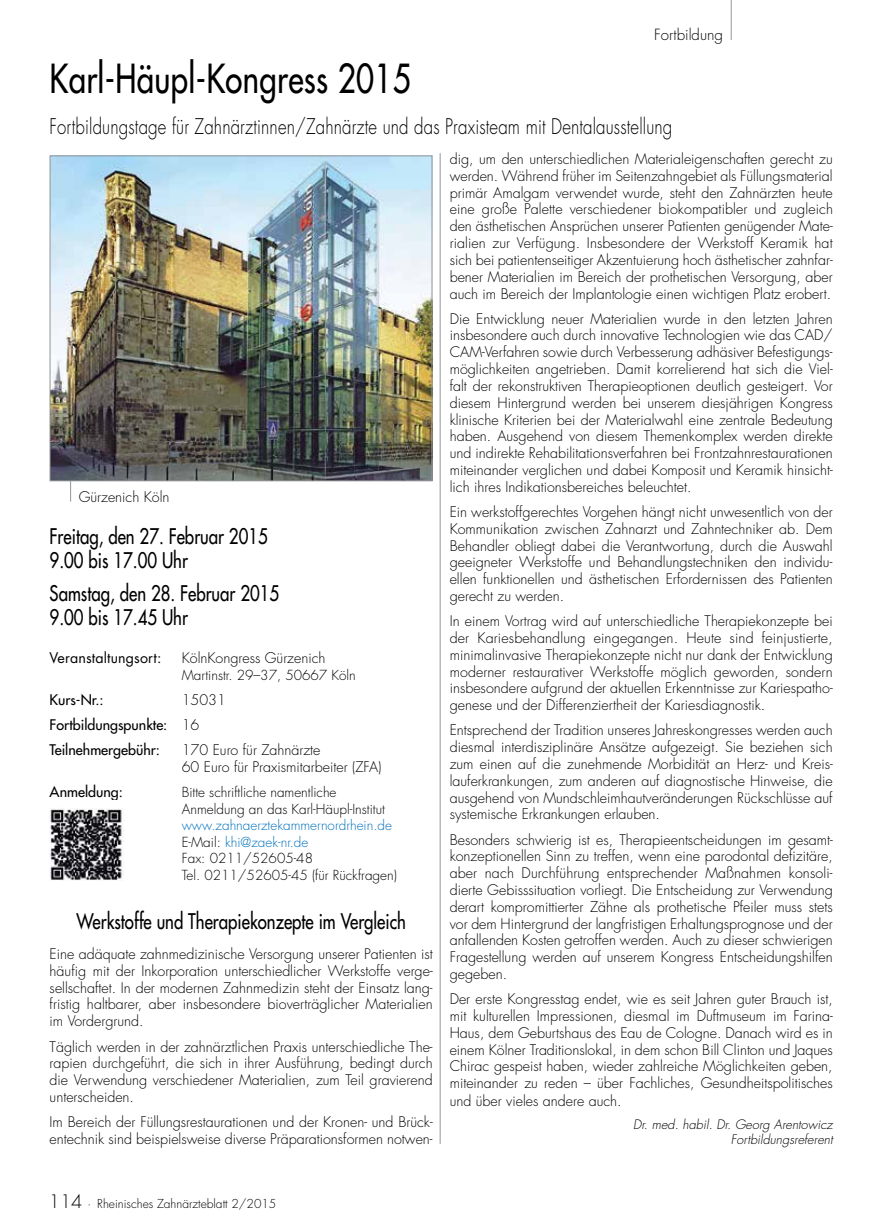
<style>
.page{position:relative;width:881px;height:1229px;background:#fff}
.page>*{position:absolute;margin:0;border:0;box-sizing:border-box;transform-origin:0 0}
.t1{font:500 39px "Futura CE";letter-spacing:.01em;color:#000;scale:.8 1}
.t2{font:500 21px/24px "Futura CE";color:#000;scale:.8 1}
.t3{font:300 21px "Futura LT";letter-spacing:.01em;color:#000;scale:.8 1}
.t4{font:300 15px "Futura LT";color:#000}
.t5{font:300 14.25px/16.8px "Futura LT";color:#000;text-align:justify}
.t6{font:500 14.25px/25px "Futura";color:#000}
.t7{font:300 14.25px/16.5px "Futura";color:#000}
.t8{font:14.25px "Futura LT";letter-spacing:.01em;color:#000}
.t9{font:300 13.5px/16.5px "Futura LT";color:#000}
.t10{font:italic 300 12.75px/15px "Futura LT";color:#000;text-align:right}
.t11{font:300 12px "Futura LT";color:#000}
.s1{font-family:"Futura LT";font-weight:300}
.s2{font-family:"Futura LT"}
.s3{color:#0072bc}
.s4{font-size:18px}
</style>
<div class="page">
<svg style="left:70px;top:481px;width:1px;height:21px"></svg>
<img style="left:52px;top:158px;width:378px;height:321px">
<div style="left:50px;top:156px;width:382px;height:325px;border:1px solid #939598"></div>
<hr style="left:439px;top:153px;width:1px;height:991px;background:#939598">
<img style="left:50px;top:808px;width:74px;height:73px">
<hr style="left:730px;top:0;width:1px;height:40px;background:#939598">
<p class="t4" style="left:654px;top:25px;width:70px">Fortbildung</p>
<p class="t1" style="left:50px;top:51px;width:453px">Karl-Häupl-Kongress 2015</p>
<p class="t3" style="left:50px;top:113px;width:779px">Fortbildungstage für Zahnärztinnen/Zahnärzte und das Praxisteam mit Dentalausstellung</p>
<p class="t5" style="left:79px;top:488px;width:92px">Gürzenich Köln</p>
<p class="t2" style="left:50px;top:524px;width:274px">Freitag, den 27. Februar 2015<br>9.00 bis 17.00 Uhr</p>
<p class="t2" style="left:50px;top:580px;width:288px">Samstag, den 28. Februar 2015<br>9.00 bis 17.45 Uhr</p>
<p class="t8" style="left:50px;top:648px;width:113px">Veranstaltungsort:</p>
<p class="t5" style="left:182px;top:649px;width:145px">KölnKongress Gürzenich</p>
<p class="t9" style="left:182px;top:667px;width:175px">Martinstr. 29–37, 50667 Köln</p>
<p class="t6" style="left:50px;top:687px;width:56px">Kurs-Nr.:</p>
<p class="t6" style="left:50px;top:687px;width:178px;text-indent:132px"><span class="s1">15031<br></span>Fortbildungspunkte: <span class="s1">16<br></span>Teilnehmergebühr:</p>
<p class="t7" style="left:182px;top:742px;width:201px"><span class="s2">170 Euro für Zahnärzte<br></span>60 Euro für Praxismitarbeiter (ZFA)</p>
<p class="t6" style="left:50px;top:779px;width:75px">Anmeldung:</p>
<p class="t9" style="left:182px;top:784px;width:217px">Bitte schriftliche namentliche<br>Anmeldung an das Karl-Häupl-Institut <span class="s3">www.zahnaerztekammernordrhein.de<br></span>E-Mail: <span class="s3">khi@zaek-nr.de<br></span>Fax: 0211/52605-48<br>Tel. 0211/52605-45 (für Rückfragen)</p>
<p class="t2" style="left:76px;top:909px;width:413px">Werkstoffe und Therapiekonzepte im Vergleich</p>
<p class="t5" style="left:50px;top:946px;width:384px">Eine adäquate zahnmedizinische Versorgung unserer Patienten ist häufig mit der Inkorporation unterschiedlicher Werkstoffe verge&shy;sellschaftet. In der modernen Zahnmedizin steht der Einsatz lang&shy;fristig haltbarer, aber insbesondere bioverträglicher Materialien im Vordergrund.</p>
<p class="t5" style="left:50px;top:1038px;width:384px">Täglich werden in der zahnärztlichen Praxis unterschiedliche The&shy;rapien durchgeführt, die sich in ihrer Ausführung, bedingt durch die Verwendung verschiedener Materialien, zum Teil gravierend unterscheiden.</p>
<p class="t5" style="left:50px;top:1114px;width:384px">Im Bereich der Füllungsrestaurationen und der Kronen- und Brück&shy;entechnik sind beispielsweise diverse Präparationsformen notwen-</p>
<p class="t5" style="left:449px;top:151px;width:384px">dig, um den unterschiedlichen Materialeigenschaften gerecht zu werden. Während früher im Seitenzahngebiet als Füllungsmaterial primär Amalgam verwendet wurde, steht den Zahnärzten heute eine große Palette verschiedener biokompatibler und zugleich den ästhetischen Ansprüchen unserer Patienten genügender Mate&shy;rialien zur Verfügung. Insbesondere der Werkstoff Keramik hat sich bei patientenseitiger Akzentuierung hoch ästhetischer zahnfar&shy;bener Materialien im Bereich der prothetischen Versorgung, aber auch im Bereich der Implantologie einen wichtigen Platz erobert.</p>
<p class="t5" style="left:449px;top:310px;width:384px">Die Entwicklung neuer Materialien wurde in den letzten Jahren insbesondere auch durch innovative Technologien wie das CAD/ CAM-Verfahren sowie durch Verbesserung adhäsiver Befestigungs&shy;möglichkeiten angetrieben. Damit korrelierend hat sich die Viel&shy;falt der rekonstruktiven Therapieoptionen deutlich gesteigert. Vor diesem Hintergrund werden bei unserem diesjährigen Kongress klinische Kriterien bei der Materialwahl eine zentrale Bedeutung haben. Ausgehend von diesem Themenkomplex werden direkte und indirekte Rehabilitationsverfahren bei Frontzahnrestaurationen miteinander verglichen und dabei Komposit und Keramik hinsicht&shy;lich ihres Indikationsbereiches beleuchtet.</p>
<p class="t5" style="left:449px;top:504px;width:384px">Ein werkstoffgerechtes Vorgehen hängt nicht unwesentlich von der Kommunikation zwischen Zahnarzt und Zahntechniker ab. Dem Behandler obliegt dabei die Verantwortung, durch die Auswahl geeigneter Werkstoffe und Behandlungstechniken den individu&shy;ellen funktionellen und ästhetischen Erfordernissen des Patienten gerecht zu werden.</p>
<p class="t5" style="left:449px;top:613px;width:384px">In einem Vortrag wird auf unterschiedliche Therapiekonzepte bei der Kariesbehandlung eingegangen. Heute sind feinjustierte, minimalinvasive Therapiekonzepte nicht nur dank der Entwicklung moderner restaurativer Werkstoffe möglich geworden, sondern insbesondere aufgrund der aktuellen Erkenntnisse zur Kariespatho&shy;genese und der Differenziertheit der Kariesdiagnostik.</p>
<p class="t5" style="left:449px;top:722px;width:384px">Entsprechend der Tradition unseres Jahreskongresses werden auch diesmal interdisziplinäre Ansätze aufgezeigt. Sie beziehen sich zum einen auf die zunehmende Morbidität an Herz- und Kreis&shy;lauferkrankungen, zum anderen auf diagnostische Hinweise, die ausgehend von Mundschleimhautveränderungen Rückschlüsse auf systemische Erkrankungen erlauben.</p>
<p class="t5" style="left:449px;top:831px;width:384px">Besonders schwierig ist es, Therapieentscheidungen im gesamt&shy;konzeptionellen Sinn zu treffen, wenn eine parodontal defizitäre, aber nach Durchführung entsprechender Maßnahmen konsoli&shy;dierte Gebisssituation vorliegt. Die Entscheidung zur Verwendung derart kompromittierter Zähne als prothetische Pfeiler muss stets vor dem Hintergrund der langfristigen Erhaltungsprognose und der anfallenden Kosten getroffen werden. Auch zu dieser schwierigen Fragestellung werden auf unserem Kongress Entscheidungshilfen gegeben.</p>
<p class="t5" style="left:449px;top:991px;width:384px">Der erste Kongresstag endet, wie es seit Jahren guter Brauch ist, mit kulturellen Impressionen, diesmal im Duftmuseum im Farina-Haus, dem Geburtshaus des Eau de Cologne. Danach wird es in einem Kölner Traditionslokal, in dem schon Bill Clinton und Jaques Chirac gespeist haben, wieder zahlreiche Möglichkeiten geben, miteinander zu reden – über Fachliches, Gesundheitspolitisches und über vieles andere auch.</p>
<p class="t10" style="left:633px;top:1117px;width:201px">Dr. med. habil. Dr. Georg Arentowicz<br>Fortbildungsreferent</p>
<p class="t11" style="left:49px;top:1196px;width:229px"><span class="s4">114</span> · Rheinisches Zahnärzteblatt 2/2015</p>
</div>
